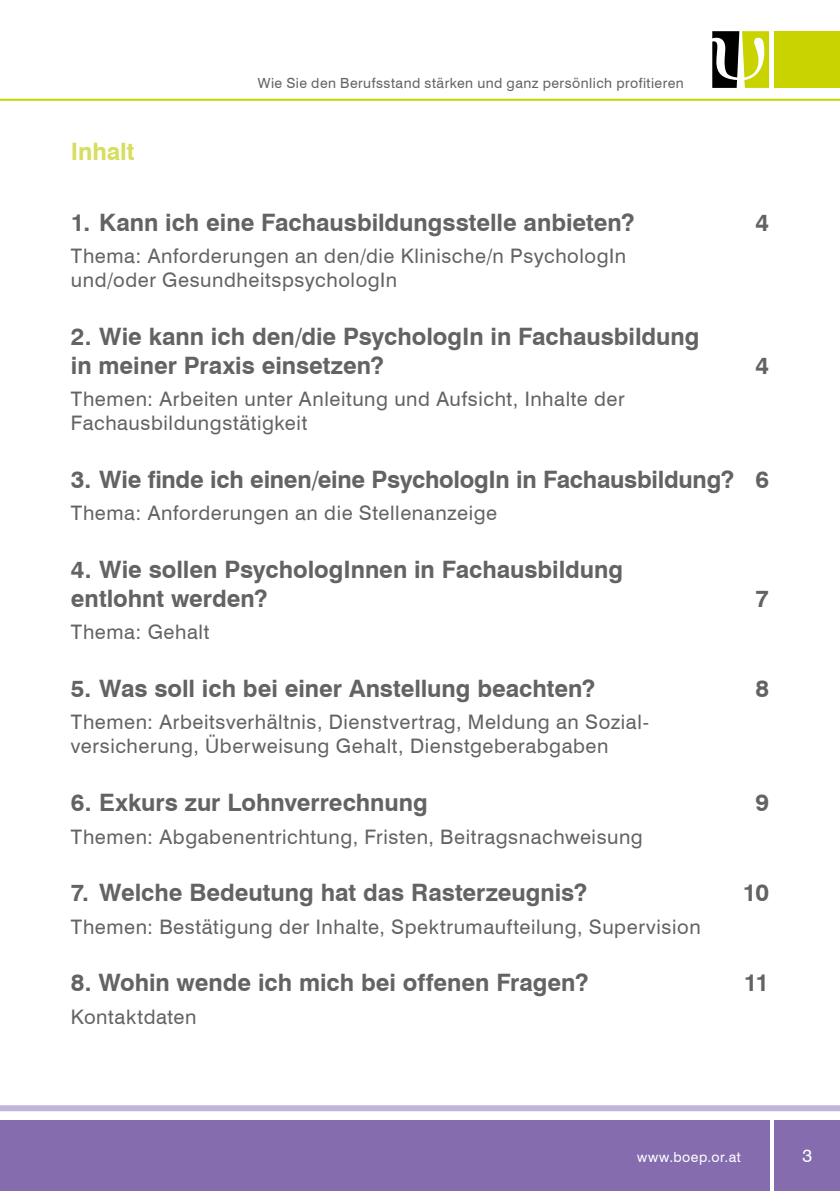
<style>
.page{position:relative;width:840px;height:1191px;background:#fff}
.page>*{position:absolute;margin:0;border:0;box-sizing:border-box;transform-origin:0 0}
.t1{font:700 24px/28.8px "Swiss 721 BT";color:#646363}
.t2{font:700 24px "Swiss 721 BT";letter-spacing:-.005em;color:#d7dd5c}
.t3{font:20px/24px "Swiss 721 BT";letter-spacing:.03em;color:#646363}
.t4{font:18px "Swiss 721 BT";color:#fff}
.t5{font:14px "Swiss 721 BT";letter-spacing:.035em;color:#646363}
.t6{font:14px "Swiss 721 BT";letter-spacing:.035em;color:#fff}
</style>
<div class="page">
<div style="left:0;top:1120px;width:768px;height:71px;background:#846cae"></div>
<div style="left:774px;top:31px;width:65px;height:57px;background:#c8d300"></div>
<div style="left:774px;top:1120px;width:65px;height:71px;background:#846cae"></div>
<div style="left:0;top:1105px;width:839px;height:6px;background:#c0b4da"></div>
<svg style="left:712px;top:31px;width:56px;height:57px"></svg>
<hr style="left:0;top:99px;width:839px;height:2px;background:#c8d300">
<p class="t2" style="left:71px;top:137px;width:65px">Inhalt</p>
<p class="t5" style="left:258px;top:74px;width:427px">Wie Sie den Berufsstand stärken und ganz persönlich profitieren</p>
<p class="t1" style="left:71px;top:207px;width:565px">1. Kann ich eine Fachausbildungsstelle anbieten?</p>
<p class="t1" style="left:755px;top:207px;width:15px">4</p>
<p class="t3" style="left:71px;top:244px;width:556px">Thema: Anforderungen an den/die Klinische/n PsychologIn und/oder GesundheitspsychologIn</p>
<p class="t1" style="left:71px;top:322px;width:629px">2. Wie kann ich den/die PsychologIn in Fachausbildung in meiner Praxis einsetzen?</p>
<p class="t1" style="left:755px;top:350px;width:15px">4</p>
<p class="t3" style="left:71px;top:387px;width:555px">Themen: Arbeiten unter Anleitung und Aufsicht, Inhalte der<br>Fachausbildungstätigkeit</p>
<p class="t1" style="left:71px;top:464px;width:699px">3. Wie finde ich einen/eine PsychologIn in Fachausbildung? 6</p>
<p class="t3" style="left:71px;top:501px;width:427px">Thema: Anforderungen an die Stellenanzeige</p>
<p class="t1" style="left:71px;top:555px;width:553px">4. Wie sollen PsychologInnen in Fachausbildung entlohnt werden?</p>
<p class="t1" style="left:755px;top:583px;width:15px">7</p>
<p class="t3" style="left:71px;top:620px;width:140px">Thema: Gehalt</p>
<p class="t1" style="left:71px;top:673px;width:525px">5. Was soll ich bei einer Anstellung beachten?</p>
<p class="t1" style="left:755px;top:673px;width:15px">8</p>
<p class="t3" style="left:71px;top:710px;width:579px">Themen: Arbeitsverhältnis, Dienstvertrag, Meldung an Sozial&shy;versicherung, Überweisung Gehalt, Dienstgeberabgaben</p>
<p class="t1" style="left:71px;top:788px;width:358px">6. Exkurs zur Lohnverrechnung</p>
<p class="t1" style="left:755px;top:788px;width:15px">9</p>
<p class="t3" style="left:71px;top:824px;width:573px">Themen: Abgabenentrichtung, Fristen, Beitragsnachweisung</p>
<p class="t1" style="left:71px;top:878px;width:517px">7. Welche Bedeutung hat das Rasterzeugnis?</p>
<p class="t1" style="left:742px;top:878px;width:28px">10</p>
<p class="t3" style="left:71px;top:914px;width:631px">Themen: Bestätigung der Inhalte, Spektrumaufteilung, Supervision</p>
<p class="t1" style="left:71px;top:968px;width:518px">8. Wohin wende ich mich bei offenen Fragen?</p>
<p class="t1" style="left:743px;top:968px;width:27px">11</p>
<p class="t3" style="left:71px;top:1004px;width:127px">Kontaktdaten</p>
<p class="t6" style="left:636px;top:1148px;width:105px">www.boep.or.at</p>
<p class="t4" style="left:802px;top:1144px;width:11px">3</p>
</div>
